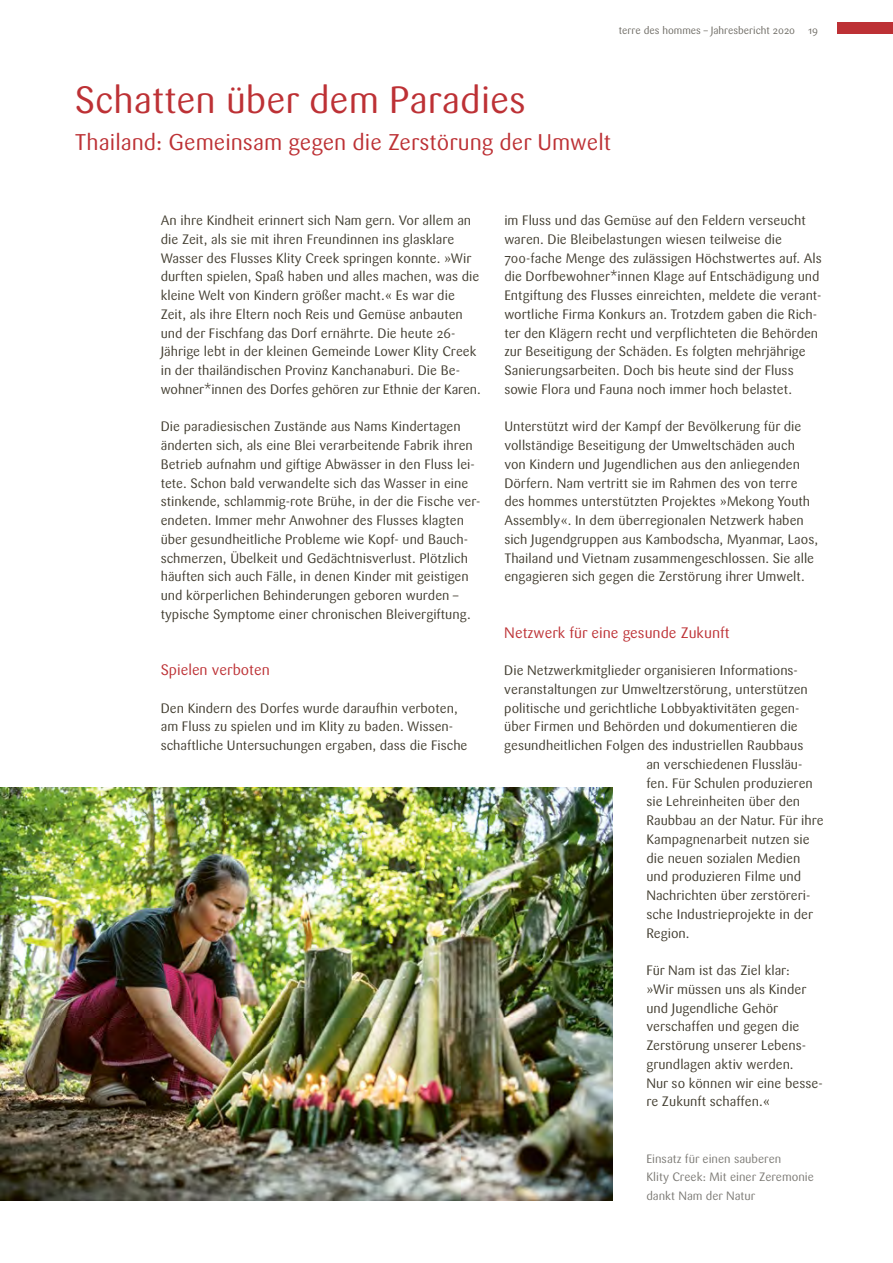
<style>
.page{position:relative;width:893px;height:1263px;background:#fff}
.page>*{position:absolute;margin:0;border:0;box-sizing:border-box;transform-origin:0 0}
.H1_T1_nicht-ToC{font:37.5px "Sari OT";color:#bd3135}
.H2_T2{font:22.5px "Sari OT";color:#bd3135}
.H3_T3{font:15px "Sari OT";color:#bd3135}
.P_Erster{font:13.5px/18.8px "Sari OT";color:#413c2f}
.t1{font:12px/18.8px "Sari OT";color:#7b7974}
.t2{font:10.5px "Sari OT";color:#6d6a63}
</style>
<div class="page">
<div style="left:837px;top:22px;width:56px;height:12px;background:#bd3135"></div>
<img style="left:0;top:788px;width:612px;height:412px">
<p class="t2" style="left:619px;top:24px;width:201px">terre des hommes – Jahresbericht 2020 19</p>
<h1 class="H1_T1_nicht-ToC" style="left:75px;top:75px;width:453px">Schatten über dem Paradies</h1>
<h2 class="H2_T2" style="left:75px;top:128px;width:538px">Thailand: Gemeinsam gegen die Zerstörung der Umwelt</h2>
<p class="P_Erster" style="left:161px;top:211px;width:322px">An ihre Kindheit erinnert sich Nam gern. Vor allem an die Zeit, als sie mit ihren Freundinnen ins glasklare Wasser des Flusses Klity Creek springen konnte. »Wir durften spielen, Spaß haben und alles machen, was die kleine Welt von Kindern größer macht.« Es war die Zeit, als ihre Eltern noch Reis und Gemüse anbauten und der Fischfang das Dorf ernährte. Die heute 26- Jährige lebt in der kleinen Gemeinde Lower Klity Creek in der thailändischen Provinz Kanchanaburi. Die Be&shy;wohner*innen des Dorfes gehören zur Ethnie der Karen.</p>
<p class="P_Erster" style="left:161px;top:417px;width:321px">Die paradiesischen Zustände aus Nams Kindertagen änderten sich, als eine Blei verarbeitende Fabrik ihren Betrieb aufnahm und giftige Abwässer in den Fluss lei&shy;tete. Schon bald verwandelte sich das Wasser in eine stinkende, schlammig-rote Brühe, in der die Fische ver&shy;endeten. Immer mehr Anwohner des Flusses klagten über gesundheitliche Probleme wie Kopf- und Bauch&shy;schmerzen, Übelkeit und Gedächtnisverlust. Plötzlich häuften sich auch Fälle, in denen Kinder mit geistigen und körperlichen Behinderungen geboren wurden – typische Symptome einer chronischen Bleivergiftung.</p>
<h3 class="H3_T3" style="left:161px;top:660px;width:111px">Spielen verboten</h3>
<p class="P_Erster" style="left:161px;top:698px;width:308px">Den Kindern des Dorfes wurde daraufhin verboten, am Fluss zu spielen und im Klity zu baden. Wissen&shy;schaftliche Untersuchungen ergaben, dass die Fische</p>
<p class="P_Erster" style="left:504px;top:211px;width:319px">im Fluss und das Gemüse auf den Feldern verseucht waren. Die Bleibelastungen wiesen teilweise die 700-fache Menge des zulässigen Höchstwertes auf. Als die Dorfbewohner*innen Klage auf Entschädigung und Entgiftung des Flusses einreichten, meldete die verant&shy;wortliche Firma Konkurs an. Trotzdem gaben die Rich&shy;ter den Klägern recht und verpflichteten die Behörden zur Beseitigung der Schäden. Es folgten mehrjährige Sanierungsarbeiten. Doch bis heute sind der Fluss sowie Flora und Fauna noch immer hoch belastet.</p>
<p class="P_Erster" style="left:504px;top:417px;width:315px">Unterstützt wird der Kampf der Bevölkerung für die vollständige Beseitigung der Umweltschäden auch von Kindern und Jugendlichen aus den anliegenden Dörfern. Nam vertritt sie im Rahmen des von terre des hommes unterstützten Projektes »Mekong Youth Assembly«. In dem überregionalen Netzwerk haben sich Jugendgruppen aus Kambodscha, Myanmar, Laos, Thailand und Vietnam zusammengeschlossen. Sie alle engagieren sich gegen die Zerstörung ihrer Umwelt.</p>
<h3 class="H3_T3" style="left:504px;top:623px;width:227px">Netzwerk für eine gesunde Zukunft</h3>
<p class="P_Erster" style="left:504px;top:661px;width:295px">Die Netzwerkmitglieder organisieren Informations-</p>
<p class="P_Erster" style="left:504px;top:680px;width:305px">veranstaltungen zur Umweltzerstörung, unterstützen</p>
<p class="P_Erster" style="left:504px;top:698px;width:297px">politische und gerichtliche Lobbyaktivitäten gegen-</p>
<p class="P_Erster" style="left:504px;top:717px;width:295px">über Firmen und Behörden und dokumentieren die</p>
<p class="P_Erster" style="left:504px;top:736px;width:301px">gesundheitlichen Folgen des industriellen Raubbaus</p>
<p class="P_Erster" style="left:646px;top:755px;width:158px">an verschiedenen Flussläu-</p>
<p class="P_Erster" style="left:646px;top:773px;width:168px">fen. Für Schulen produzieren</p>
<p class="P_Erster" style="left:646px;top:792px;width:155px">sie Lehreinheiten über den</p>
<p class="P_Erster" style="left:646px;top:811px;width:179px">Raubbau an der Natur. Für ihre</p>
<p class="P_Erster" style="left:646px;top:830px;width:165px">Kampagnenarbeit nutzen sie</p>
<p class="P_Erster" style="left:646px;top:848px;width:155px">die neuen sozialen Medien</p>
<p class="P_Erster" style="left:646px;top:867px;width:156px">und produzieren Filme und</p>
<p class="P_Erster" style="left:646px;top:886px;width:166px">Nachrichten über zerstöreri-</p>
<p class="P_Erster" style="left:646px;top:905px;width:168px">sche Industrieprojekte in der</p>
<p class="P_Erster" style="left:646px;top:923px;width:45px">Region.</p>
<p class="P_Erster" style="left:646px;top:961px;width:178px">Für Nam ist das Ziel klar:<br>»Wir müssen uns als Kinder und Jugendliche Gehör verschaffen und gegen die<br>Zerstörung unserer Lebens&shy;grundlagen aktiv werden.<br>Nur so können wir eine besse&shy;re Zukunft schaffen.«</p>
<p class="t1" style="left:646px;top:1149px;width:169px">Einsatz für einen sauberen<br>Klity Creek: Mit einer Zeremonie dankt Nam der Natur</p>
</div>
